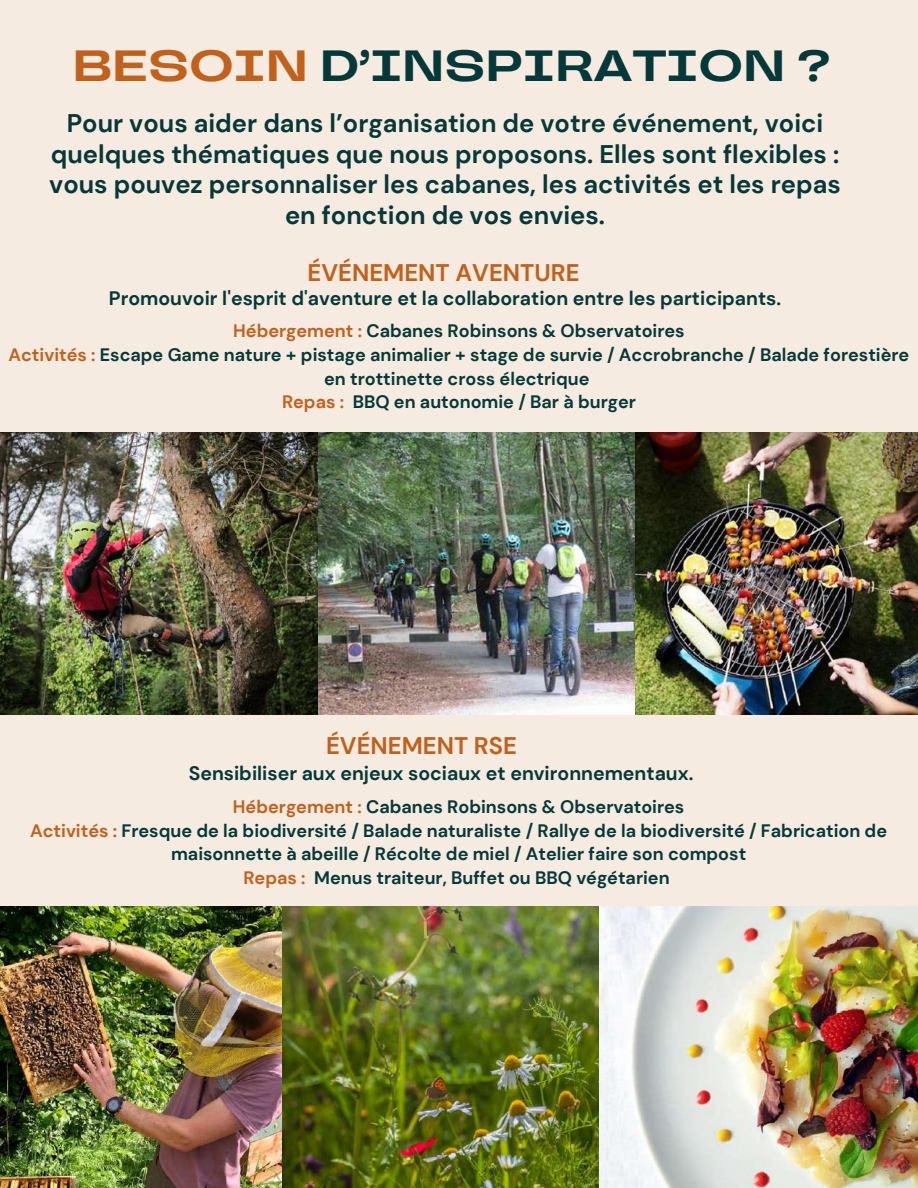
<style>
.page{position:relative;width:918px;height:1188px;background:#f6ebe0}
.page>*{position:absolute;margin:0;border:0;box-sizing:border-box;transform-origin:0 0}
.t1{font:700 43.5px "TT Travels Next";color:#053838}
.t2{font:700 25.5px/30.3px "DM Sans";color:#053838;text-align:center}
.t3{font:700 24px "DM Sans";color:#c2611c}
.t4{font:700 19.5px "DM Sans";color:#053838}
.t5{font:700 18px/23.7px "DM Sans";color:#053838;text-align:center}
.s1{color:#c2611c}
</style>
<div class="page">
<img style="left:0;top:432px;width:918px;height:282px">
<img style="left:0;top:906px;width:918px;height:282px">
<h1 class="t1" style="left:73px;top:35px;width:760px"><span class="s1">BESOIN</span> D’INSPIRATION ?</h1>
<h2 class="t2" style="left:49px;top:109px;width:793px">Pour vous aider dans l’organisation de votre événement, voici quelques thématiques que nous proposons. Elles sont flexibles : vous pouvez personnaliser les cabanes, les activités et les repas en fonction de vos envies.</h2>
<h3 class="t3" style="left:308px;top:257px;width:274px">ÉVÉNEMENT AVENTURE</h3>
<p class="t4" style="left:109px;top:285px;width:674px">Promouvoir l'esprit d'aventure et la collaboration entre les participants.</p>
<p class="t5" style="left:9px;top:319px;width:902px"><span class="s1">Hébergement :</span> Cabanes Robinsons &amp; Observatoires<br><span class="s1">Activités :</span> Escape Game nature + pistage animalier + stage de survie / Accrobranche / Balade forestière en trottinette cross électrique<br><span class="s1">Repas :</span> BBQ en autonomie / Bar à burger</p>
<h3 class="t3" style="left:326px;top:731px;width:193px">ÉVÉNEMENT RSE</h3>
<p class="t4" style="left:189px;top:761px;width:506px">Sensibiliser aux enjeux sociaux et environnementaux.</p>
<p class="t5" style="left:30px;top:795px;width:858px"><span class="s1">Hébergement :</span> Cabanes Robinsons &amp; Observatoires<br><span class="s1">Activités :</span> Fresque de la biodiversité / Balade naturaliste / Rallye de la biodiversité / Fabrication de maisonnette à abeille / Récolte de miel / Atelier faire son compost<br><span class="s1">Repas :</span> Menus traiteur, Buffet ou BBQ végétarien</p>
</div>
